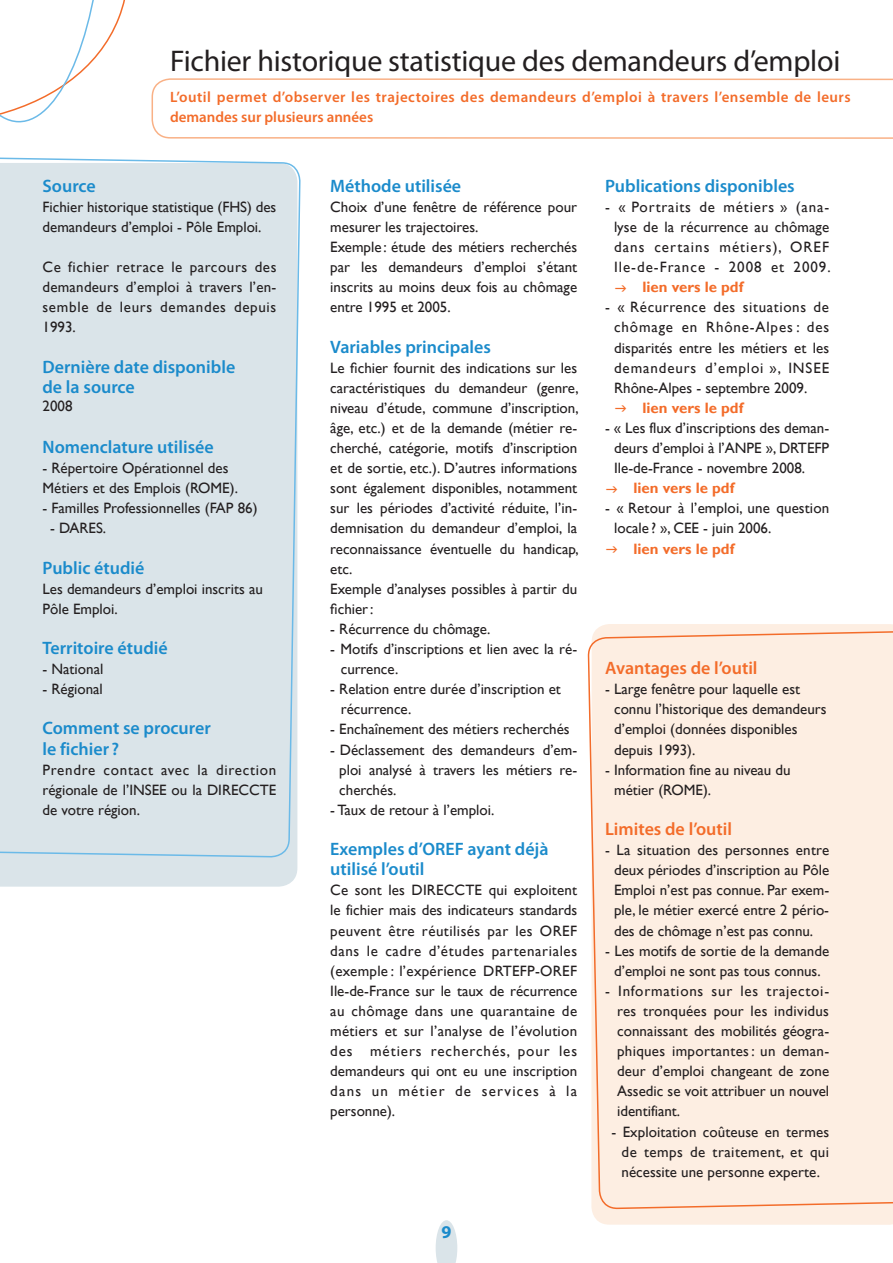
<style>
.page{position:relative;width:893px;height:1263px;background:#fff}
.page>*{position:absolute;margin:0;border:0;box-sizing:border-box;transform-origin:0 0}
.t1{font:30px "Myriad Pro";letter-spacing:-.01em;color:#231f20}
.t2{font:600 18px/20.1px "Myriad Pro";color:#1b8bcb}
.t3{font:600 18px "Myriad Pro";color:#f36c2a}
.t4{font:700 18px "Myriad Pro";color:#1b8bcb}
.t5{font:15px/20.1px "Gill Sans";color:#231f20}
.t6{font:600 15px/20.1px "Myriad Pro";letter-spacing:.035em;color:#f36c2a}
.t7{font:15px/20.1px "Gill Sans";letter-spacing:.055em;color:#231f20;text-align:center}
.t8{font:700 15px "Gill Sans";color:#f36c2a}
</style>
<div class="page">
<svg style="left:436px;top:1220px;width:21px;height:43px"></svg>
<div style="left:587px;top:624px;width:306px;height:601px;background:#fdeee2"></div>
<div style="left:0;top:858px;width:298px;height:29px;background:#dae4e9"></div>
<svg style="left:0;top:0;width:125px;height:123px"></svg>
<svg style="left:151px;top:78px;width:742px;height:61px"></svg>
<div style="left:0;top:157px;width:301px;height:701px;background:#dae4e9"></div>
<h1 class="t1" style="left:170px;top:43px;width:672px">Fichier historique statistique des demandeurs d’emploi</h1>
<p class="t6" style="left:170px;top:87px;width:682px">L’outil permet d’observer les trajectoires des demandeurs d’emploi à travers l’ensemble de leurs demandes sur plusieurs années</p>
<p class="t2" style="left:43px;top:175px;width:55px">Source</p>
<p class="t5" style="left:43px;top:197px;width:235px">Fichier historique statistique (FHS) des demandeurs d’emploi - Pôle Emploi.</p>
<p class="t5" style="left:43px;top:257px;width:235px;text-align:justify">Ce fichier retrace le parcours des demandeurs d’emploi à travers l’en&shy;semble de leurs demandes depuis 1993.</p>
<p class="t2" style="left:43px;top:356px;width:194px">Dernière date disponible de la source</p>
<p class="t5" style="left:43px;top:396px;width:31px">2008</p>
<p class="t2" style="left:43px;top:436px;width:173px">Nomenclature utilisée</p>
<p class="t5" style="left:43px;top:458px;width:197px">- Répertoire Opérationnel des<br>Métiers et des Emplois (ROME).</p>
<p class="t5" style="left:43px;top:498px;width:217px">- Familles Professionnelles (FAP 86)</p>
<p class="t5" style="left:50px;top:519px;width:58px">- DARES.</p>
<p class="t2" style="left:43px;top:557px;width:103px">Public étudié</p>
<p class="t5" style="left:43px;top:579px;width:222px">Les demandeurs d’emploi inscrits au<br>Pôle Emploi.</p>
<p class="t2" style="left:43px;top:637px;width:127px">Territoire étudié</p>
<p class="t5" style="left:43px;top:659px;width:62px">- National</p>
<p class="t5" style="left:43px;top:679px;width:62px">- Régional</p>
<p class="t2" style="left:43px;top:718px;width:170px">Comment se procurer le fichier ?</p>
<p class="t5" style="left:43px;top:760px;width:235px;text-align:justify">Prendre contact avec la direction régionale de l’INSEE ou la DIRECCTE de votre région.</p>
<p class="t2" style="left:330px;top:175px;width:132px">Méthode utilisée</p>
<p class="t5" style="left:330px;top:197px;width:248px">Choix d’une fenêtre de référence pour mesurer les trajectoires.<br>Exemple : étude des métiers recherchés par les demandeurs d’emploi s’étant inscrits au moins deux fois au chômage entre 1995 et 2005.</p>
<p class="t2" style="left:330px;top:336px;width:162px">Variables principales</p>
<p class="t5" style="left:330px;top:358px;width:250px">Le fichier fournit des indications sur les caractéristiques du demandeur (genre, niveau d’étude, commune d’inscription, âge, etc.) et de la demande (métier re&shy;cherché, catégorie, motifs d’inscription et de sortie, etc.). D’autres informations sont également disponibles, notamment sur les périodes d’activité réduite, l’in&shy;demnisation du demandeur d’emploi, la reconnaissance éventuelle du handicap, etc.<br>Exemple d’analyses possibles à partir du fichier:</p>
<p class="t5" style="left:330px;top:619px;width:162px">- Récurrence du chômage.</p>
<p class="t5" style="left:341px;top:639px;width:238px;text-indent:-10px">- Motifs d’inscriptions et lien avec la ré&shy;currence.</p>
<p class="t5" style="left:341px;top:679px;width:222px;text-indent:-10px">- Relation entre durée d’inscription et récurrence.</p>
<p class="t5" style="left:330px;top:720px;width:241px">- Enchaînement des métiers recherchés</p>
<p class="t5" style="left:339px;top:740px;width:239px;text-align:justify;text-indent:-9px">- Déclassement des demandeurs d’em&shy;ploi analysé à travers les métiers re&shy;cherchés.</p>
<p class="t5" style="left:330px;top:800px;width:166px">- Taux de retour à l’emploi.</p>
<p class="t2" style="left:330px;top:838px;width:220px">Exemples d’OREF ayant déjà utilisé l’outil</p>
<p class="t5" style="left:330px;top:880px;width:248px;text-align:justify">Ce sont les DIRECCTE qui exploitent le fichier mais des indicateurs standards peuvent être réutilisés par les OREF dans le cadre d’études partenariales (exemple : l’expérience DRTEFP-OREF Ile-de-France sur le taux de récurrence au chômage dans une quarantaine de métiers et sur l’analyse de l’évolution des métiers recherchés, pour les demandeurs qui ont eu une inscription dans un métier de services à la personne).</p>
<p class="t4" style="left:441px;top:1220px;width:11px">9</p>
<p class="t2" style="left:605px;top:175px;width:191px">Publications disponibles</p>
<p class="t7" style="left:605px;top:197px;width:227px">- « Portraits de métiers » (ana&shy;lyse de la récurrence au chômage dans certains métiers), OREF<br>Ile-de-France - 2008 et 2009.</p>
<p class="t8" style="left:642px;top:278px;width:102px">lien vers le pdf</p>
<p class="t5" style="left:614px;top:297px;width:217px;text-align:justify;text-indent:-9px">- « Récurrence des situations de chômage en Rhône-Alpes : des disparités entre les métiers et les demandeurs d’emploi », INSEE Rhône-Alpes - septembre 2009.</p>
<p class="t8" style="left:642px;top:399px;width:102px">lien vers le pdf</p>
<p class="t5" style="left:614px;top:418px;width:217px;text-align:justify;text-indent:-9px">- « Les flux d’inscriptions des deman&shy;deurs d’emploi à l’ANPE », DRTEFP Ile-de-France - novembre 2008.</p>
<p class="t8" style="left:633px;top:479px;width:102px">lien vers le pdf</p>
<p class="t5" style="left:614px;top:498px;width:217px;text-indent:-9px">- « Retour à l’emploi, une question locale ? », CEE - juin 2006.</p>
<p class="t8" style="left:633px;top:539px;width:102px">lien vers le pdf</p>
<p class="t3" style="left:605px;top:657px;width:154px">Avantages de l’outil</p>
<p class="t5" style="left:614px;top:679px;width:214px;text-indent:-9px">- Large fenêtre pour laquelle est connu l’historique des demandeurs d’emploi (données disponibles depuis 1993).</p>
<p class="t5" style="left:614px;top:760px;width:178px;text-indent:-9px">- Information fine au niveau du métier (ROME).</p>
<p class="t3" style="left:605px;top:817px;width:128px">Limites de l’outil</p>
<p class="t5" style="left:614px;top:840px;width:217px;text-align:justify;text-indent:-9px">- La situation des personnes entre deux périodes d’inscription au Pôle Emploi n’est pas connue. Par exem&shy;ple, le métier exercé entre 2 pério&shy;des de chômage n’est pas connu.</p>
<p class="t5" style="left:605px;top:941px;width:226px;text-align:center">- Les motifs de sortie de la demande d’emploi ne sont pas tous connus.</p>
<p class="t5" style="left:617px;top:981px;width:214px;text-align:justify;text-indent:-12px">- Informations sur les trajectoi&shy;res tronquées pour les individus connaissant des mobilités géogra&shy;phiques importantes: un deman&shy;deur d’emploi changeant de zone Assedic se voit attribuer un nouvel identifiant.</p>
<p class="t5" style="left:622px;top:1122px;width:209px;text-align:justify;text-indent:-10px">- Exploitation coûteuse en termes de temps de traitement, et qui nécessite une personne experte.</p>
</div>
